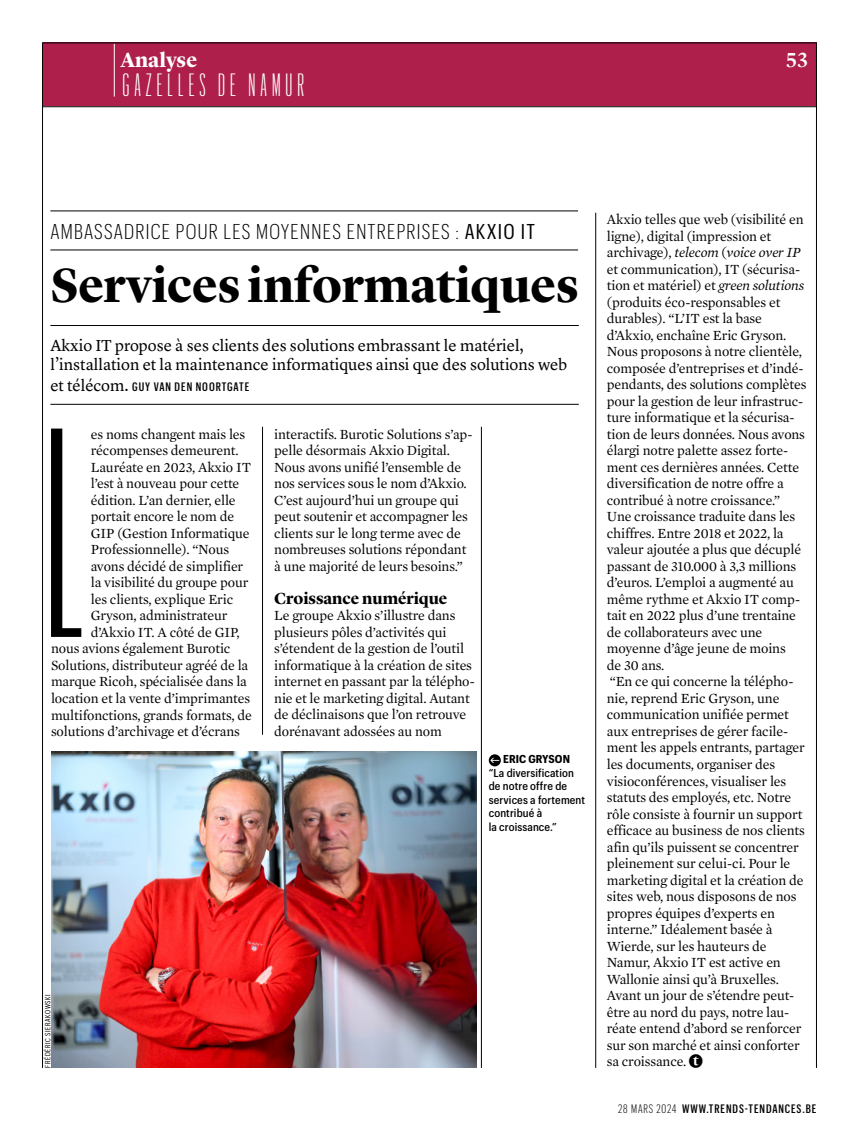
<style>
.page{position:relative;width:859px;height:1136px;background:#fff}
.page>*{position:absolute;margin:0;border:0;box-sizing:border-box;transform-origin:0 0}
.t1{font:291.15px "Graphik XXXX Cond";color:#000}
.t2{font:700 49.5px "Lyon Display";color:#000}
.t3{font:300 31.5px "Graphik XXX Cond";letter-spacing:.16em;color:#fff}
.t4{font:300 21px "Graphik Cond";letter-spacing:.06em;color:#000}
.t5{font:700 21px "Lyon Display";color:#fff}
.t6{font:500 21px "Lyon Display";color:#fff}
.t7{font:16.5px/19.5px "Lyon Text";color:#000}
.t8{font:700 16.5px "Lyon Display";letter-spacing:-.005em;color:#000}
.t9{font:14.25px/16.5px "Mercury Text G1";letter-spacing:-.01em;color:#000}
.t10{font:500 12px "Graphik X Cond";letter-spacing:.075em;color:#000}
.t11{font:500 11.25px/13.5px "Graphik Compact";letter-spacing:.01em;color:#000}
.t12{font:700 11.25px "Graphik Compact";letter-spacing:.01em;color:#000}
.t13{font:7.5px "Graphik Cond";letter-spacing:.08em;color:#000}
.s1{font-weight:400}
.s2{font-family:"Lyon Text";font-weight:400;font-size:16.5px}
.s3{font-style:italic}
.s4{font-family:"Final Trends";font-size:13.5px}
.s5{font-weight:300}
</style>
<div class="page">
<hr style="left:50px;top:210px;width:528px;height:1px;background:#000">
<hr style="left:50px;top:249px;width:528px;height:1px;background:#000">
<hr style="left:50px;top:325px;width:529px;height:1px;background:#000">
<hr style="left:50px;top:404px;width:529px;height:1px;background:#000">
<svg style="left:489px;top:754px;width:12px;height:12px"></svg>
<div style="left:43px;top:43px;width:774px;height:63px;background:#ae1f4c"></div>
<hr style="left:42px;top:43px;width:775px;height:1px;background:#000">
<hr style="left:42px;top:106px;width:775px;height:1px;background:#000">
<hr style="left:42px;top:43px;width:1px;height:1024px;background:#000">
<hr style="left:816px;top:43px;width:1px;height:1024px;background:#000">
<hr style="left:262px;top:426px;width:1px;height:308px;background:#000">
<hr style="left:481px;top:426px;width:1px;height:641px;background:#000">
<hr style="left:595px;top:213px;width:1px;height:854px;background:#000">
<hr style="left:114px;top:44px;width:1px;height:52px;background:#fff">
<img style="left:51px;top:751px;width:425px;height:316px">
<h3 class="t5" style="left:120px;top:44px;width:78px">Analyse</h3>
<h3 class="t3" style="left:122px;top:67px;width:183px">GAZELLES DE NAMUR</h3>
<h3 class="t6" style="left:786px;top:44px;width:23px">53</h3>
<h3 class="t4" style="left:50px;top:217px;width:486px">AMBASSADRICE POUR LES MOYENNES ENTREPRISES : <span class="s1">AKXIO IT</span></h3>
<h2 class="t2" style="left:50px;top:248px;width:530px">Services informatiques</h2>
<p class="t7" style="left:50px;top:334px;width:518px">Akxio IT propose à ses clients des solutions embrassant le matériel, l’installation et la maintenance informatiques ainsi que des solutions web</p>
<p class="t10" style="left:50px;top:378px;width:200px"><span class="s2">et télécom.</span> GUY VAN DEN NOORTGATE</p>
<h1 class="t1" style="left:46px;top:379px;width:41px">L</h1>
<p class="t9" style="left:91px;top:425px;width:156px">es noms changent mais les</p>
<p class="t9" style="left:91px;top:441px;width:149px">récompenses demeurent.</p>
<p class="t9" style="left:91px;top:458px;width:162px">Lauréate en 2023, Akxio IT</p>
<p class="t9" style="left:91px;top:474px;width:150px">l’est à nouveau pour cette</p>
<p class="t9" style="left:91px;top:491px;width:146px">édition. L’an dernier, elle</p>
<p class="t9" style="left:91px;top:507px;width:145px">portait encore le nom de</p>
<p class="t9" style="left:91px;top:524px;width:160px">GIP (Gestion Informatique</p>
<p class="t9" style="left:91px;top:540px;width:140px">Professionnelle). “Nous</p>
<p class="t9" style="left:91px;top:557px;width:154px">avons décidé de simplifier</p>
<p class="t9" style="left:91px;top:573px;width:159px">la visibilité du groupe pour</p>
<p class="t9" style="left:91px;top:590px;width:144px">les clients, explique Eric</p>
<p class="t9" style="left:91px;top:606px;width:138px">Gryson, administrateur</p>
<p class="t9" style="left:91px;top:623px;width:150px">d’Akxio IT. A côté de GIP,</p>
<p class="t9" style="left:51px;top:639px;width:181px">nous avions également Burotic</p>
<p class="t9" style="left:51px;top:656px;width:199px">Solutions, distributeur agréé de la</p>
<p class="t9" style="left:51px;top:672px;width:197px">marque Ricoh, spécialisée dans la</p>
<p class="t9" style="left:51px;top:689px;width:201px">location et la vente d’imprimantes</p>
<p class="t9" style="left:51px;top:705px;width:202px">multifonctions, grands formats, de</p>
<p class="t9" style="left:51px;top:722px;width:190px">solutions d’archivage et d’écrans</p>
<p class="t9" style="left:274px;top:425px;width:200px">interactifs. Burotic Solutions s’ap&shy;pelle désormais Akxio Digital.<br>Nous avons unifié l’ensemble de nos services sous le nom d’Akxio.<br>C’est aujourd’hui un groupe qui peut soutenir et accompagner les clients sur le long terme avec de nombreuses solutions répondant à une majorité de leurs besoins.”</p>
<p class="t8" style="left:274px;top:586px;width:175px">Croissance numérique</p>
<p class="t9" style="left:274px;top:606px;width:202px">Le groupe Akxio s’illustre dans plusieurs pôles d’activités qui s’étendent de la gestion de l’outil informatique à la création de sites internet en passant par la télépho&shy;nie et le marketing digital. Autant de déclinaisons que l’on retrouve dorénavant adossées au nom</p>
<p class="t12" style="left:503px;top:750px;width:68px">ERIC GRYSON</p>
<p class="t11" style="left:489px;top:765px;width:98px">“La diversification de notre offre de services a fortement contribué à<br>la croissance.”</p>
<p class="t13" style="left:43px;top:1067px;width:75px;rotate:-90deg">FRÉDÉRIC SIERAKOWSKI</p>
<p class="t9" style="left:607px;top:210px;width:201px">Akxio telles que web (visibilité en ligne), digital (impression et archivage), <span class="s3">telecom</span> (<span class="s3">voice over IP </span>et communication), IT (sécurisa&shy;tion et matériel) et <span class="s3">green solutions </span>(produits éco-responsables et durables). “L’IT est la base d’Akxio, enchaîne Eric Gryson.<br>Nous proposons à notre clientèle, composée d’entreprises et d’indé&shy;pendants, des solutions complètes pour la gestion de leur infrastruc&shy;ture informatique et la sécurisa&shy;tion de leurs données. Nous avons élargi notre palette assez forte&shy;ment ces dernières années. Cette diversification de notre offre a contribué à notre croissance.”<br>Une croissance traduite dans les chiffres. Entre 2018 et 2022, la valeur ajoutée a plus que décuplé passant de 310.000 à 3,3 millions d’euros. L’emploi a augmenté au même rythme et Akxio IT comp&shy;tait en 2022 plus d’une trentaine de collaborateurs avec une moyenne d’âge jeune de moins<br>de 30 ans.<br>“En ce qui concerne la télépho&shy;nie, reprend Eric Gryson, une communication unifiée permet aux entreprises de gérer facile&shy;ment les appels entrants, partager les documents, organiser des visioconférences, visualiser les statuts des employés, etc. Notre rôle consiste à fournir un support efficace au business de nos clients afin qu’ils puissent se concentrer pleinement sur celui-ci. Pour le marketing digital et la création de sites web, nous disposons de nos propres équipes d’experts en interne.” Idéalement basée à<br>Wierde, sur les hauteurs de<br>Namur, Akxio IT est active en<br>Wallonie ainsi qu’à Bruxelles.<br>Avant un jour de s’étendre peut&shy;être au nord du pays, notre lau&shy;réate entend d’abord se renforcer sur son marché et ainsi conforter sa croissance. <span class="s4">z</span></p>
<p class="t10" style="left:618px;top:1099px;width:200px"><span class="s5">28 MARS 2024</span> WWW.TRENDS-TENDANCES.BE</p>
</div>
